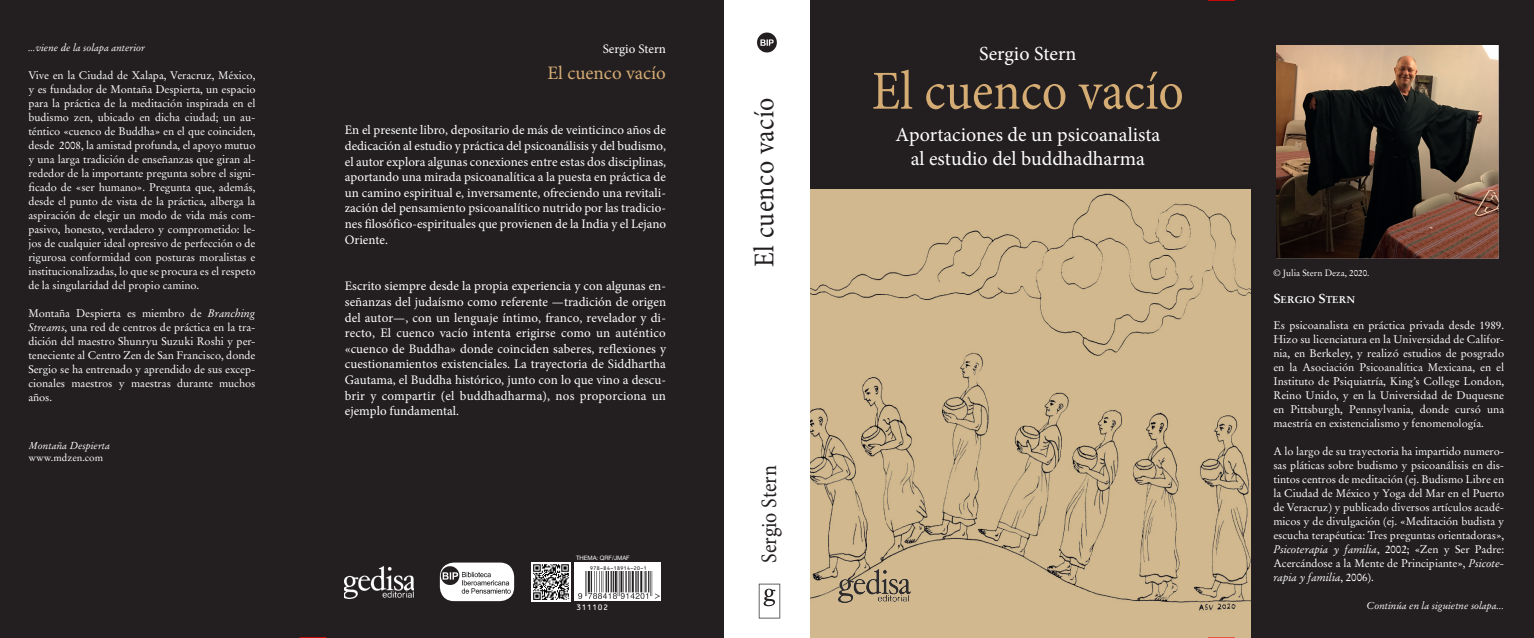
<style>
.page{position:relative;width:1534px;height:638px;background:#fff}
.page>*{position:absolute;margin:0;border:0;box-sizing:border-box;transform-origin:0 0}
.t1{font:55px "Minion Pro";color:#d5ac74;scale:.91 1}
.t2{font:28.6px "Minion Pro";letter-spacing:.02em;color:#231f20;scale:.91 1}
.t3{font:22px "Minion Pro";color:#231f20;scale:.91 1}
.t4{font:20px "Minion Pro";color:#fff}
.t5{font:19px "Minion Pro";color:#d5ac74}
.t6{font:13px/15.6px "Minion Pro";color:#fff;text-align:justify}
.t7{font:11px/14px "Stempel Garamond LT Std";letter-spacing:-.005em;color:#fff;text-align:justify}
.t8{font:italic 10px "Stempel Garamond LT Std";letter-spacing:-.005em;color:#fff}
.t9{font:10px "Stempel Garamond LT Std";color:#fff}
.t10{font:700 9.8px "Stempel Garamond LT Std";color:#fff}
.t11{font:9px "Stempel Garamond LT Std";color:#fff}
.t12{font:7.5px "OCRB Alternate";color:#fff}
.t13{font:6px "Helvetica Neue";color:#fff}
.t14{font:5px "OCRB Alternate";letter-spacing:-.05em;color:#231f20}
.s1{font-style:italic}
.s2{font-size:13px}
</style>
<div class="page">
<div style="left:811px;top:0;width:723px;height:638px;background:#231f20"></div>
<img style="left:811px;top:190px;width:439px;height:448px">
<div style="left:0;top:0;width:723px;height:638px;background:#231f20"></div>
<img style="left:757px;top:32px;width:20px;height:21px">
<img style="left:345px;top:566px;width:68px;height:33px">
<div style="left:440px;top:562px;width:74px;height:39px;background:#fff;border-radius:14px"></div>
<img style="left:440px;top:564px;width:73px;height:34px">
<img style="left:758px;top:583px;width:23px;height:36px">
<img style="left:532px;top:563px;width:38px;height:38px">
<div style="left:574px;top:563px;width:87px;height:38px;background:#fff"></div>
<img style="left:578px;top:571px;width:81px;height:27px">
<img style="left:838px;top:570px;width:72px;height:32px">
<svg style="left:1208px;top:0;width:27px;height:1px"></svg>
<svg style="left:1208px;top:637px;width:27px;height:1px"></svg>
<svg style="left:299px;top:637px;width:27px;height:1px"></svg>
<img style="left:1277px;top:46px;width:221px;height:212px">
<p class="t8" style="left:28px;top:42px;width:118px">...viene de la solapa anterior</p>
<p class="t7" style="left:28px;top:69px;width:229px">Vive en la Ciudad de Xalapa, Veracruz, México, y es fundador de Montaña Despierta, un espacio para la práctica de la meditación inspirada en el budismo zen, ubicado en dicha ciudad; un au&shy;téntico «cuenco de Buddha» en el que coinciden, desde 2008, la amistad profunda, el apoyo mutuo y una larga tradición de enseñanzas que giran al&shy;rededor de la importante pregunta sobre el signi&shy;ficado de «ser humano». Pregunta que, además, desde el punto de vista de la práctica, alberga la aspiración de elegir un modo de vida más com&shy;pasivo, honesto, verdadero y comprometido: le&shy;jos de cualquier ideal opresivo de perfección o de rigurosa conformidad con posturas moralistas e institucionalizadas, lo que se procura es el respeto de la singularidad del propio camino.</p>
<p class="t7" style="left:28px;top:307px;width:229px">Montaña Despierta es miembro de <span class="s1">Branching Streams</span>, una red de centros de práctica en la tra&shy;dición del maestro Shunryu Suzuki Roshi y per&shy;teneciente al Centro Zen de San Francisco, donde Sergio se ha entrenado y aprendido de sus excep&shy;cionales maestros y maestras durante muchos años.</p>
<p class="t8" style="left:28px;top:440px;width:83px">Montaña Despierta</p>
<p class="t9" style="left:28px;top:452px;width:76px">www.mdzen.com</p>
<p class="t6" style="left:603px;top:41px;width:65px">Sergio Stern</p>
<p class="t5" style="left:547px;top:60px;width:120px">El cuenco vacío</p>
<p class="t6" style="left:345px;top:122px;width:323px">En el presente libro, depositario de más de veinticinco años de dedicación al estudio y práctica del psicoanálisis y del budismo, el autor explora algunas conexiones entre estas dos disciplinas, aportando una mirada psicoanalítica a la puesta en práctica de un camino espiritual e, inversamente, ofreciendo una revitali&shy;zación del pensamiento psicoanalítico nutrido por las tradicio&shy;nes filosófico-espirituales que provienen de la India y el Lejano Oriente.</p>
<p class="t6" style="left:345px;top:278px;width:323px">Escrito siempre desde la propia experiencia y con algunas en&shy;señanzas del judaísmo como referente —tradición de origen del autor—, con un lenguaje íntimo, franco, revelador y di&shy;recto, El cuenco vacío intenta erigirse como un auténtico «cuenco de Buddha» donde coinciden saberes, reflexiones y cuestionamientos existenciales. La trayectoria de Siddhartha Gautama, el Buddha histórico, junto con lo que vino a descu&shy;brir y compartir (el buddhadharma), nos proporciona un ejemplo fundamental.</p>
<p class="t13" style="left:576px;top:553px;width:55px">THEMA: QRF/JMAF</p>
<p class="t14" style="left:590px;top:565px;width:59px">978-84-18914-20-1</p>
<p class="t12" style="left:576px;top:603px;width:34px">311102</p>
<p class="t2" style="left:745px;top:267px;width:188px;rotate:-90deg">El cuenco vacío</p>
<p class="t3" style="left:754px;top:563px;width:108px;rotate:-90deg">Sergio Stern</p>
<p class="t4" style="left:979px;top:40px;width:99px">Sergio Stern</p>
<p class="t1" style="left:872px;top:54px;width:344px">El cuenco vacío</p>
<p class="t4" style="left:895px;top:121px;width:266px">Aportaciones de un psicoanalista</p>
<p class="t4" style="left:910px;top:145px;width:236px">al estudio del buddhadharma</p>
<p class="t11" style="left:1273px;top:268px;width:98px">© Julia Stern Deza, 2020.</p>
<p class="t10" style="left:1273px;top:294px;width:83px"><span class="s2">S</span>ERGIO <span class="s2">S</span>TERN</p>
<p class="t7" style="left:1273px;top:318px;width:232px">Es psicoanalista en práctica privada desde 1989.<br>Hizo su licenciatura en la Universidad de Califor&shy;nia, en Berkeley, y realizó estudios de posgrado en la Asociación Psicoanalítica Mexicana, en el Instituto de Psiquiatría, King’s College London, Reino Unido, y en la Universidad de Duquesne en Pittsburgh, Pennsylvania, donde cursó una maestría en existencialismo y fenomenología.</p>
<p class="t7" style="left:1273px;top:444px;width:232px">A lo largo de su trayectoria ha impartido numero&shy;sas pláticas sobre budismo y psicoanálisis en dis&shy;tintos centros de meditación (ej. Budismo Libre en la Ciudad de México y Yoga del Mar en el Puerto de Veracruz) y publicado diversos artículos acadé&shy;micos y de divulgación (ej. «Meditación budista y escucha terapéutica: Tres preguntas orientadoras», <span class="s1">Psicoterapia y familia</span>, 2002; «Zen y Ser Padre:<br>Acercándose a la Mente de Principiante», <span class="s1">Psicote&shy;rapia y familia</span>, 2006).</p>
<p class="t8" style="left:1366px;top:600px;width:139px">Continúa en la siguietne solapa...</p>
</div>
